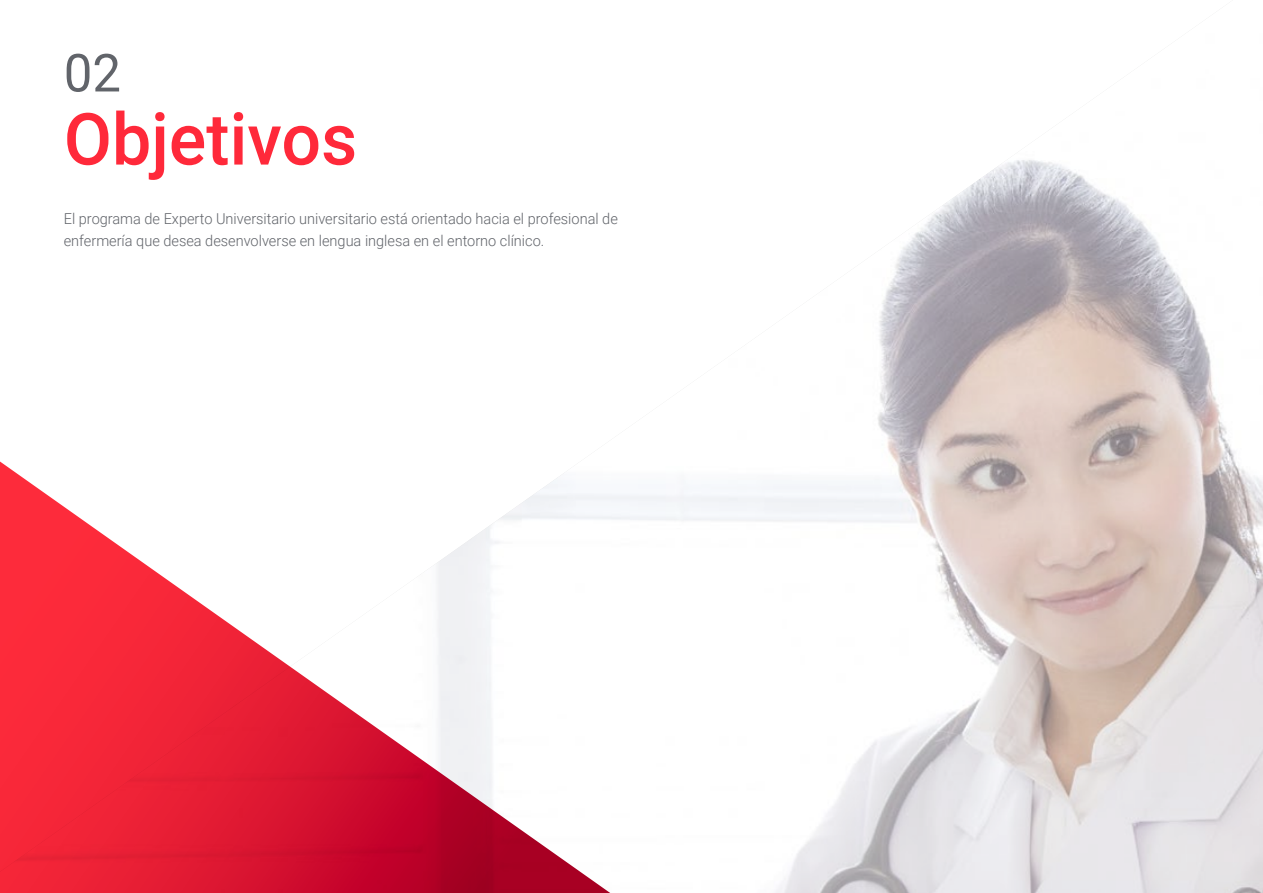
<style>
.page{position:relative;width:1263px;height:893px;background:#fff}
.page>*{position:absolute;margin:0;border:0;box-sizing:border-box;transform-origin:0 0}
.t1{font:500 72px "Roboto";color:#ff293a}
.t2{font:52.5px "Roboto";color:#61646a}
.t3{font:300 15px/22.5px "Roboto";color:#61646a}
</style>
<div class="page">
<img style="left:640px;top:160px;width:623px;height:733px">
<svg style="left:0;top:461px;width:640px;height:432px"></svg>
<h2 class="t2" style="left:64px;top:36px;width:59px">02</h2>
<h1 class="t1" style="left:64px;top:89px;width:295px">Objetivos</h1>
<p class="t3" style="left:64px;top:207px;width:556px">El programa de Experto Universitario universitario está orientado hacia el profesional de enfermería que desea desenvolverse en lengua inglesa en el entorno clínico.</p>
</div>
